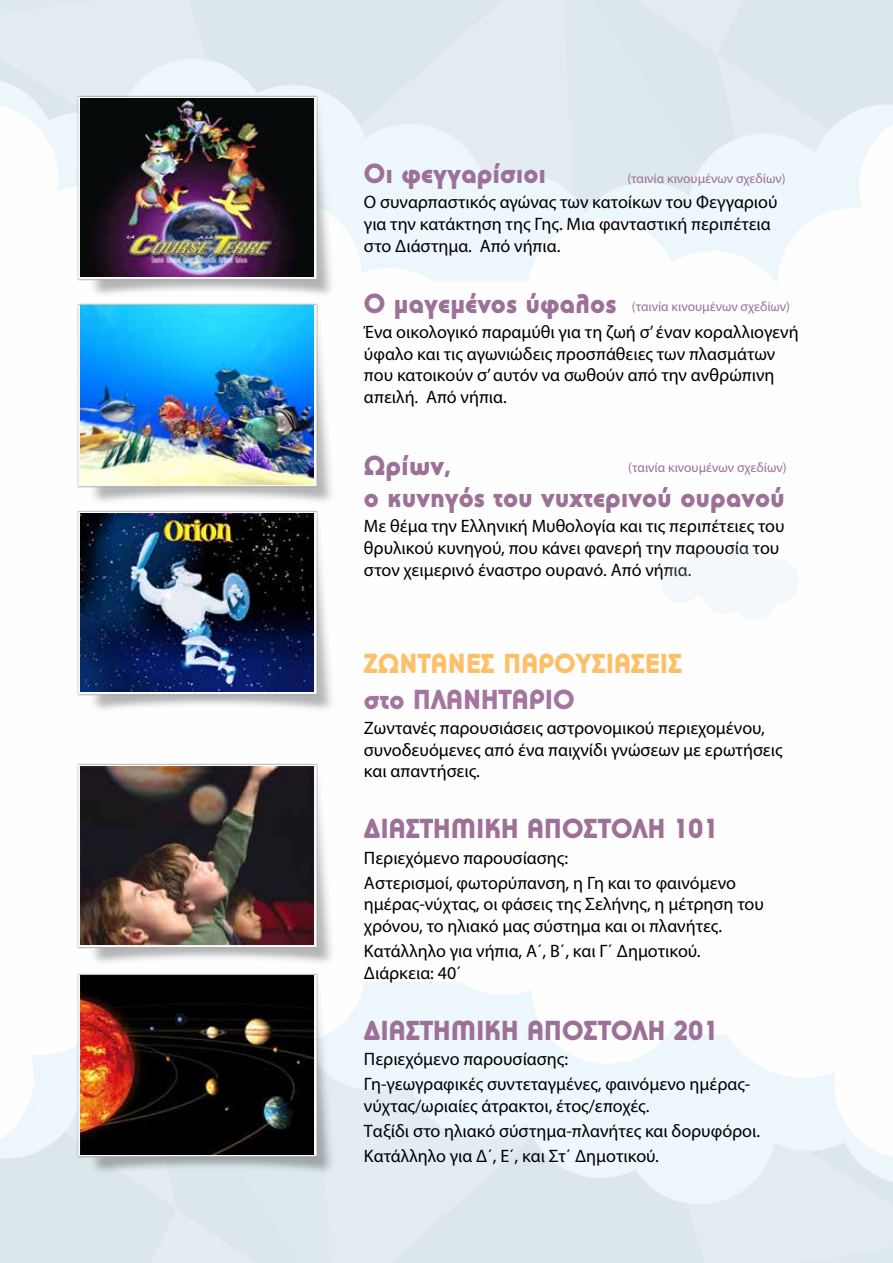
<style>
.page{position:relative;width:893px;height:1263px;background:#fff}
.page>*{position:absolute;margin:0;border:0;box-sizing:border-box;transform-origin:0 0}
.t1{font:900 27px/32.4px "PF Universal";color:#9d7098}
.t2{font:900 27px "PF Universal";color:#fdc068}
.t3{font:900 27px "PF Universal";color:#a475a0}
.t4{font:18px/21.6px "Myriad Pro";color:#000}
.t5{font:13.5px "Myriad Pro";color:#9d7098}
</style>
<div class="page">
<img style="left:76px;top:763px;width:258px;height:201px">
<img style="left:81px;top:766px;width:233px;height:179px">
<img style="left:66px;top:964px;width:270px;height:212px">
<img style="left:81px;top:976px;width:233px;height:178px">
<img style="left:76px;top:303px;width:258px;height:199px">
<img style="left:81px;top:306px;width:233px;height:178px">
<img style="left:76px;top:502px;width:258px;height:210px">
<img style="left:81px;top:513px;width:233px;height:179px">
<img style="left:66px;top:87px;width:270px;height:210px">
<img style="left:81px;top:98px;width:233px;height:178px">
<div style="left:661px;top:564px;width:40px;height:39px;background:#f2f8fb;border-radius:50%"></div>
<div style="left:721px;top:547px;width:46px;height:46px;background:#f2f8fb;border-radius:50%"></div>
<div style="left:683px;top:551px;width:46px;height:46px;background:#f2f8fb;border-radius:50%"></div>
<div style="left:753px;top:558px;width:46px;height:46px;background:#f2f8fb;border-radius:50%"></div>
<div style="left:732px;top:574px;width:46px;height:46px;background:#f2f8fb;border-radius:50%"></div>
<div style="left:701px;top:568px;width:46px;height:46px;background:#f2f8fb;border-radius:50%"></div>
<h1 class="t1" style="left:364px;top:157px;width:184px">Οι φεγγαρίσιοι</h1>
<p class="t4" style="left:364px;top:191px;width:415px">Ο συναρπαστικός αγώνας των κατοίκων του Φεγγαριού για την κατάκτηση της Γης. Μια φανταστική περιπέτεια στο Διάστημα. Από νήπια.</p>
<h1 class="t1" style="left:364px;top:287px;width:254px">Ο μαγεμένος ύφαλος</h1>
<p class="t4" style="left:364px;top:321px;width:436px">Ένα οικολογικό παραμύθι για τη ζωή σ’ έναν κοραλλιογενή ύφαλο και τις αγωνιώδεις προσπάθειες των πλασμάτων που κατοικούν σ’ αυτόν να σωθούν από την ανθρώπινη απειλή. Από νήπια.</p>
<p class="t5" style="left:627px;top:170px;width:160px">(ταινία κινουμένων σχεδίων)</p>
<p class="t5" style="left:632px;top:298px;width:160px">(ταινία κινουμένων σχεδίων)</p>
<h1 class="t1" style="left:364px;top:449px;width:422px">Ωρίων,<br>ο κυνηγός του νυχτερινού ουρανού</h1>
<p class="t4" style="left:364px;top:515px;width:422px">Με θέμα την Ελληνική Μυθολογία και τις περιπέτειες του θρυλικού κυνηγού, που κάνει φανερή την παρουσία του στον χειμερινό έναστρο ουρανό. Από νήπια.</p>
<p class="t5" style="left:628px;top:459px;width:160px">(ταινία κινουμένων σχεδίων)</p>
<h1 class="t2" style="left:364px;top:647px;width:320px">ΖΩΝΤΑΝΕΣ ΠΑΡΟΥΣΙΑΣΕΙΣ</h1>
<h1 class="t3" style="left:364px;top:683px;width:212px">στο ΠΛΑΝΗΤΑΡΙΟ</h1>
<p class="t4" style="left:364px;top:717px;width:420px">Ζωντανές παρουσιάσεις αστρονομικού περιεχομένου, συνοδευόμενες από ένα παιχνίδι γνώσεων με ερωτήσεις και απαντήσεις.</p>
<h1 class="t1" style="left:364px;top:812px;width:356px">ΔΙΑΣΤΗΜΙΚΗ ΑΠΟΣΤΟΛΗ 101</h1>
<p class="t4" style="left:364px;top:845px;width:374px;line-height:25.2px">Περιεχόμενο παρουσίασης:<br>Αστερισμοί, φωτορύπανση, η Γη και τo φαινόμενο</p>
<p class="t4" style="left:364px;top:893px;width:401px">ημέρας-νύχτας, οι φάσεις της Σελήνης, η μέτρηση του χρόνου, το ηλιακό μας σύστημα και οι πλανήτες.</p>
<p class="t4" style="left:364px;top:940px;width:338px">Κατάλληλο για νήπια, Α΄, Β΄, και Γ΄ Δημοτικού.<br>Διάρκεια: 40΄</p>
<h1 class="t1" style="left:364px;top:1014px;width:356px">ΔΙΑΣΤΗΜΙΚΗ ΑΠΟΣΤΟΛΗ 201</h1>
<p class="t4" style="left:364px;top:1046px;width:388px;line-height:25.2px">Περιεχόμενο παρουσίασης:<br>Γη-γεωγραφικές συντεταγμένες, φαινόμενο ημέρας-</p>
<p class="t4" style="left:364px;top:1093px;width:398px;line-height:25.2px">νύχτας/ωριαίες άτρακτοι, έτος/εποχές.<br>Ταξίδι στο ηλιακό σύστημα-πλανήτες και δορυφόροι.<br>Κατάλληλο για Δ΄, Ε΄, και Στ΄ Δημοτικού.</p>
</div>
